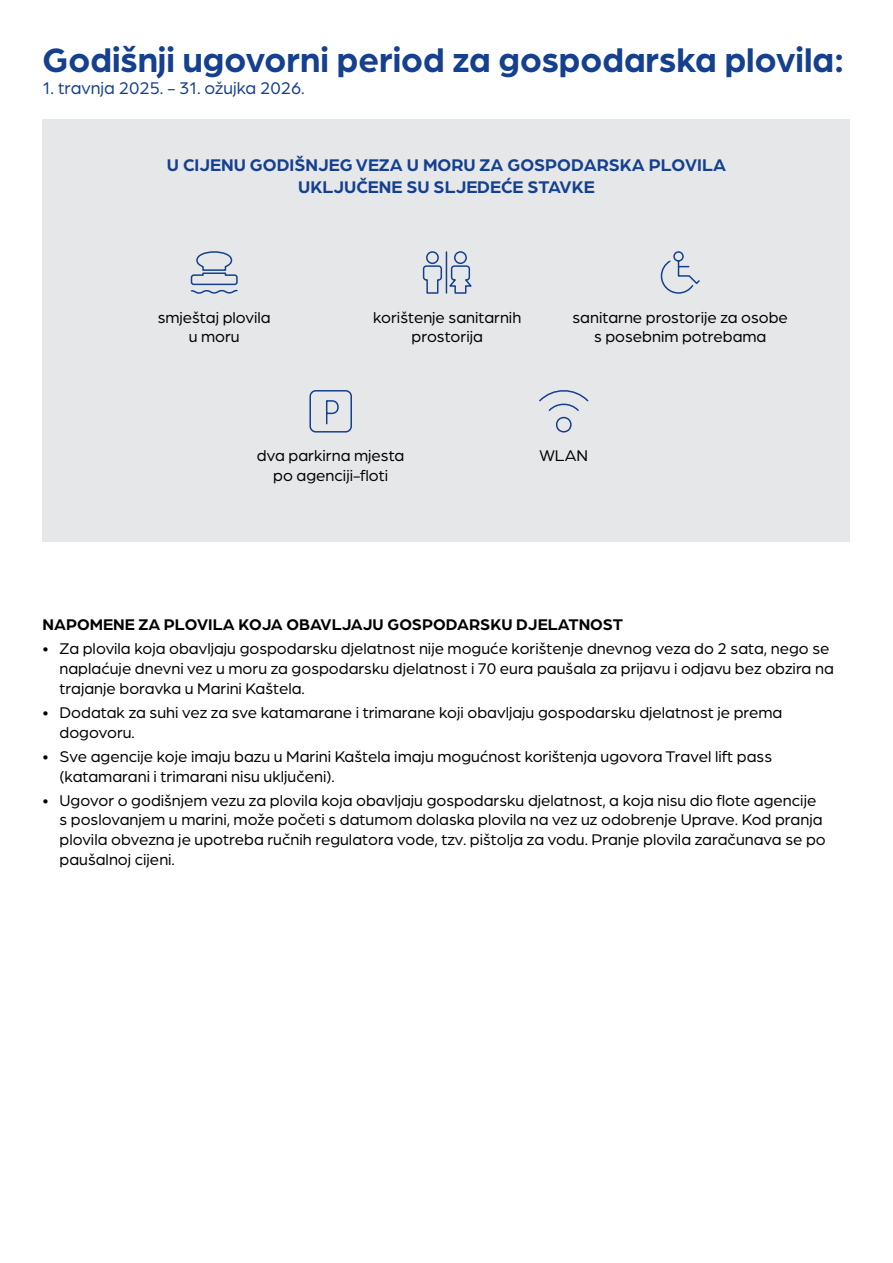
<style>
.page{position:relative;width:893px;height:1263px;background:#fff}
.page>*{position:absolute;margin:0;border:0;box-sizing:border-box;transform-origin:0 0}
.t1{font:700 36px "Arboria";color:#14408f}
.t2{font:700 18px/21.6px "Arboria";color:#14408f;text-align:center}
.t3{font:18px "Arboria";color:#14408f}
.t4{font:16.5px/19.8px "Arboria";color:#000;text-align:center}
.t5{font:700 16.5px "Arboria";color:#000}
</style>
<div class="page">
<div style="left:43px;top:119px;width:807px;height:422px;background:#e6e7e8"></div>
<svg style="left:660px;top:251px;width:40px;height:43px"></svg>
<svg style="left:422px;top:251px;width:50px;height:43px"></svg>
<svg style="left:539px;top:390px;width:50px;height:43px"></svg>
<div style="left:309px;top:390px;width:43px;height:43px;border:2px solid #14408f;border-radius:6px"></div>
<svg style="left:326px;top:400px;width:13px;height:25px"></svg>
<svg style="left:190px;top:251px;width:48px;height:43px"></svg>
<h1 class="t1" style="left:43px;top:35px;width:803px">Godišnji ugovorni period za gospodarska plovila:</h1>
<p class="t3" style="left:43px;top:76px;width:264px">1. travnja 2025. - 31. ožujka 2026.</p>
<p class="t2" style="left:167px;top:153px;width:561px">U CIJENU GODIŠNJEG VEZA U MORU ZA GOSPODARSKA PLOVILA<br>UKLJUČENE SU SLJEDEĆE STAVKE</p>
<p class="t4" style="left:158px;top:306px;width:115px">smještaj plovila u moru</p>
<p class="t4" style="left:373px;top:306px;width:150px">korištenje sanitarnih prostorija</p>
<p class="t4" style="left:573px;top:306px;width:217px">sanitarne prostorije za osobe s posebnim potrebama</p>
<p class="t4" style="left:257px;top:445px;width:149px">dva parkirna mjesta po agenciji-floti</p>
<p class="t4" style="left:539px;top:445px;width:50px">WLAN</p>
<p class="t5" style="left:43px;top:613px;width:582px">NAPOMENE ZA PLOVILA KOJA OBAVLJAJU GOSPODARSKU DJELATNOST</p>
<p class="t4" style="left:60px;top:638px;width:776px;text-align:left;text-indent:-17px">• Za plovila koja obavljaju gospodarsku djelatnost nije moguće korištenje dnevnog veza do 2 sata, nego se naplaćuje dnevni vez u moru za gospodarsku djelatnost i 70 eura paušala za prijavu i odjavu bez obzira na trajanje boravka u Marini Kaštela.</p>
<p class="t4" style="left:60px;top:702px;width:724px;text-align:left;text-indent:-17px">• Dodatak za suhi vez za sve katamarane i trimarane koji obavljaju gospodarsku djelatnost je prema dogovoru.</p>
<p class="t4" style="left:60px;top:746px;width:714px;text-align:left;text-indent:-17px">• Sve agencije koje imaju bazu u Marini Kaštela imaju mogućnost korištenja ugovora Travel lift pass (katamarani i trimarani nisu uključeni).</p>
<p class="t4" style="left:60px;top:789px;width:768px;text-align:left;text-indent:-17px">• Ugovor o godišnjem vezu za plovila koja obavljaju gospodarsku djelatnost, a koja nisu dio flote agencije s poslovanjem u marini, može početi s datumom dolaska plovila na vez uz odobrenje Uprave. Kod pranja plovila obvezna je upotreba ručnih regulatora vode, tzv. pištolja za vodu. Pranje plovila zaračunava se po paušalnoj cijeni.</p>
</div>
